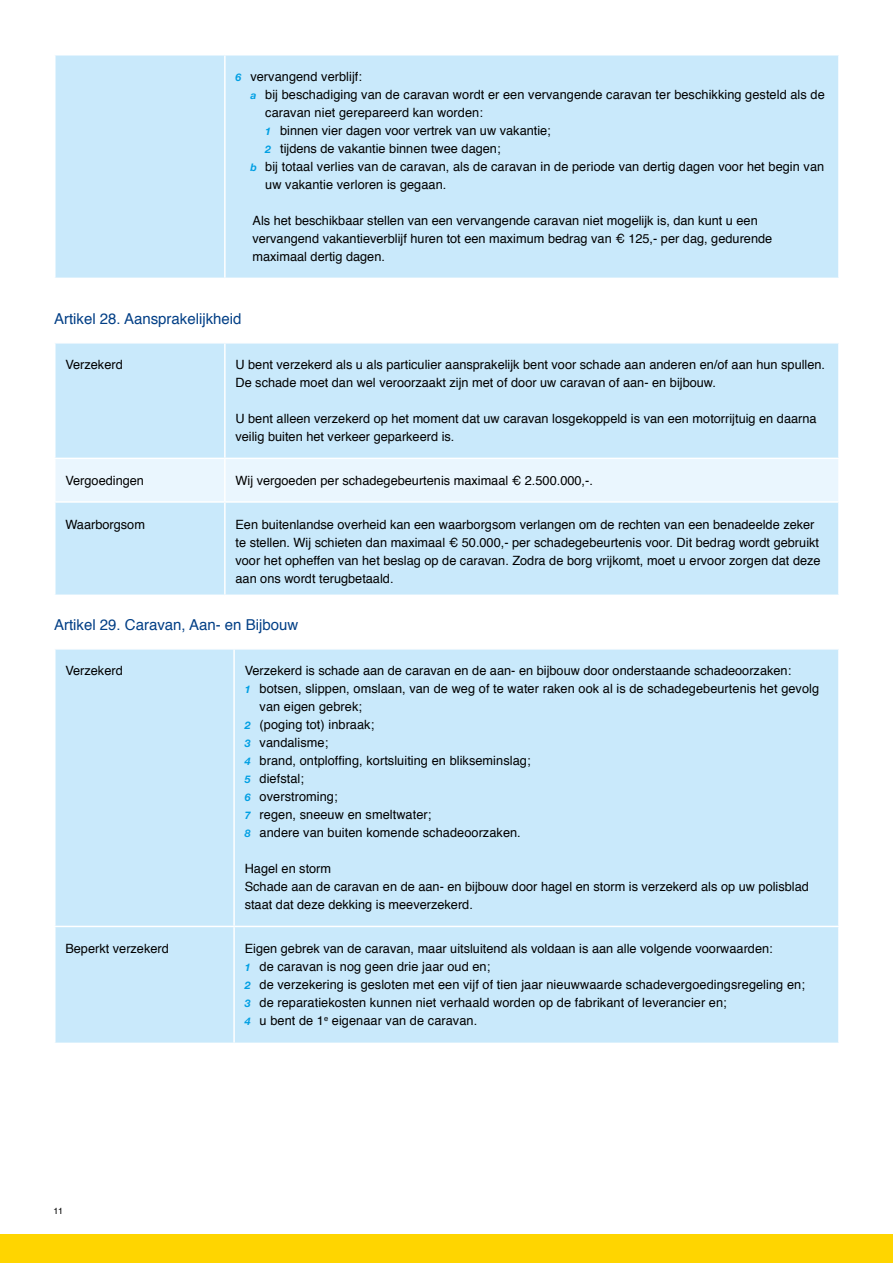
<style>
.page{position:relative;width:893px;height:1263px;background:#fff}
.page>*{position:absolute;margin:0;border:0;box-sizing:border-box;transform-origin:0 0}
.t1{font:15px "Helvetica";color:#023f86}
.t2{font:12.75px/18px "Helvetica";color:#000}
.t3{font:9px "Helvetica";color:#000}
.s1{font-family:"Helvetica Neue LT Std";font-weight:700;font-style:italic;font-size:10.5px;color:#009fe3}
</style>
<div class="page">
<div style="left:0;top:1234px;width:893px;height:29px;background:#ffd500"></div>
<div style="left:56px;top:56px;width:782px;height:222px;background:#c9e9fb"></div>
<hr style="left:224px;top:56px;width:2px;height:222px;background:#fff">
<div style="left:56px;top:344px;width:782px;height:250px;background:#c9e9fb"></div>
<div style="left:56px;top:459px;width:782px;height:42px;background:#eaf6fe"></div>
<hr style="left:224px;top:344px;width:2px;height:114px;background:#fff">
<hr style="left:54px;top:458px;width:171px;height:1px;background:#fff">
<hr style="left:225px;top:458px;width:615px;height:1px;background:#fff">
<hr style="left:224px;top:459px;width:2px;height:42px;background:#fff">
<hr style="left:54px;top:501px;width:171px;height:2px;background:#fff">
<hr style="left:225px;top:501px;width:615px;height:2px;background:#fff">
<hr style="left:224px;top:503px;width:2px;height:91px;background:#fff">
<div style="left:56px;top:650px;width:782px;height:393px;background:#c9e9fb"></div>
<hr style="left:233px;top:650px;width:2px;height:276px;background:#fff">
<hr style="left:54px;top:926px;width:180px;height:1px;background:#fff">
<hr style="left:234px;top:926px;width:606px;height:1px;background:#fff">
<hr style="left:233px;top:927px;width:2px;height:116px;background:#fff">
<p class="t2" style="left:235px;top:68px;width:128px"><span class="s1">6</span> vervangend verblijf:</p>
<p class="t2" style="left:250px;top:86px;width:576px"><span class="s1">a</span> bij beschadiging van de caravan wordt er een vervangende caravan ter beschikking gesteld als de</p>
<p class="t2" style="left:265px;top:104px;width:219px">caravan niet gerepareerd kan worden:</p>
<p class="t2" style="left:265px;top:122px;width:287px"><span class="s1">1</span> binnen vier dagen voor vertrek van uw vakantie;</p>
<p class="t2" style="left:265px;top:140px;width:237px"><span class="s1">2</span> tijdens de vakantie binnen twee dagen;</p>
<p class="t2" style="left:250px;top:158px;width:575px"><span class="s1">b</span> bij totaal verlies van de caravan, als de caravan in de periode van dertig dagen voor het begin van</p>
<p class="t2" style="left:265px;top:176px;width:183px">uw vakantie verloren is gegaan.</p>
<p class="t2" style="left:252px;top:212px;width:521px">Als het beschikbaar stellen van een vervangende caravan niet mogelijk is, dan kunt u een vervangend vakantieverblijf huren tot een maximum bedrag van € 125,- per dag, gedurende maximaal dertig dagen.</p>
<p class="t1" style="left:54px;top:307px;width:189px">Artikel 28. Aansprakelijkheid</p>
<p class="t2" style="left:65px;top:356px;width:59px">Verzekerd</p>
<p class="t2" style="left:235px;top:356px;width:591px">U bent verzekerd als u als particulier aansprakelijk bent voor schade aan anderen en/of aan hun spullen.<br>De schade moet dan wel veroorzaakt zijn met of door uw caravan of aan- en bijbouw.</p>
<p class="t2" style="left:235px;top:410px;width:583px">U bent alleen verzekerd op het moment dat uw caravan losgekoppeld is van een motorrijtuig en daarna veilig buiten het verkeer geparkeerd is.</p>
<p class="t2" style="left:65px;top:472px;width:80px">Vergoedingen</p>
<p class="t2" style="left:235px;top:472px;width:359px">Wij vergoeden per schadegebeurtenis maximaal € 2.500.000,-.</p>
<p class="t2" style="left:65px;top:515px;width:81px">Waarborgsom</p>
<p class="t2" style="left:235px;top:515px;width:587px">Een buitenlandse overheid kan een waarborgsom verlangen om de rechten van een benadeelde zeker te stellen. Wij schieten dan maximaal € 50.000,- per schadegebeurtenis voor. Dit bedrag wordt gebruikt voor het opheffen van het beslag op de caravan. Zodra de borg vrijkomt, moet u ervoor zorgen dat deze aan ons wordt terugbetaald.</p>
<p class="t1" style="left:54px;top:613px;width:246px">Artikel 29. Caravan, Aan- en Bijbouw</p>
<p class="t2" style="left:65px;top:662px;width:59px">Verzekerd</p>
<p class="t2" style="left:245px;top:662px;width:548px">Verzekerd is schade aan de caravan en de aan- en bijbouw door onderstaande schadeoorzaken:</p>
<p class="t2" style="left:245px;top:680px;width:576px"><span class="s1">1</span> botsen, slippen, omslaan, van de weg of te water raken ook al is de schadegebeurtenis het gevolg</p>
<p class="t2" style="left:260px;top:698px;width:104px">van eigen gebrek;</p>
<p class="t2" style="left:245px;top:716px;width:131px"><span class="s1">2</span> (poging tot) inbraak;</p>
<p class="t2" style="left:245px;top:734px;width:85px"><span class="s1">3</span> vandalisme;</p>
<p class="t2" style="left:245px;top:752px;width:287px"><span class="s1">4</span> brand, ontploffing, kortsluiting en blikseminslag;</p>
<p class="t2" style="left:245px;top:770px;width:61px"><span class="s1">5</span> diefstal;</p>
<p class="t2" style="left:245px;top:788px;width:94px"><span class="s1">6</span> overstroming;</p>
<p class="t2" style="left:245px;top:806px;width:188px"><span class="s1">7</span> regen, sneeuw en smeltwater;</p>
<p class="t2" style="left:245px;top:824px;width:278px"><span class="s1">8</span> andere van buiten komende schadeoorzaken.</p>
<p class="t2" style="left:245px;top:860px;width:566px">Hagel en storm<br>Schade aan de caravan en de aan- en bijbouw door hagel en storm is verzekerd als op uw polisblad staat dat deze dekking is meeverzekerd.</p>
<p class="t2" style="left:65px;top:940px;width:105px">Beperkt verzekerd</p>
<p class="t2" style="left:245px;top:940px;width:562px">Eigen gebrek van de caravan, maar uitsluitend als voldaan is aan alle volgende voorwaarden:<br><span class="s1">1</span> de caravan is nog geen drie jaar oud en;<br><span class="s1">2</span> de verzekering is gesloten met een vijf of tien jaar nieuwwaarde schadevergoedingsregeling en; <span class="s1">3</span> de reparatiekosten kunnen niet verhaald worden op de fabrikant of leverancier en;<br><span class="s1">4</span> u bent de 1<sup>e</sup> eigenaar van de caravan.</p>
<p class="t3" style="left:54px;top:1204px;width:11px">11</p>
</div>
